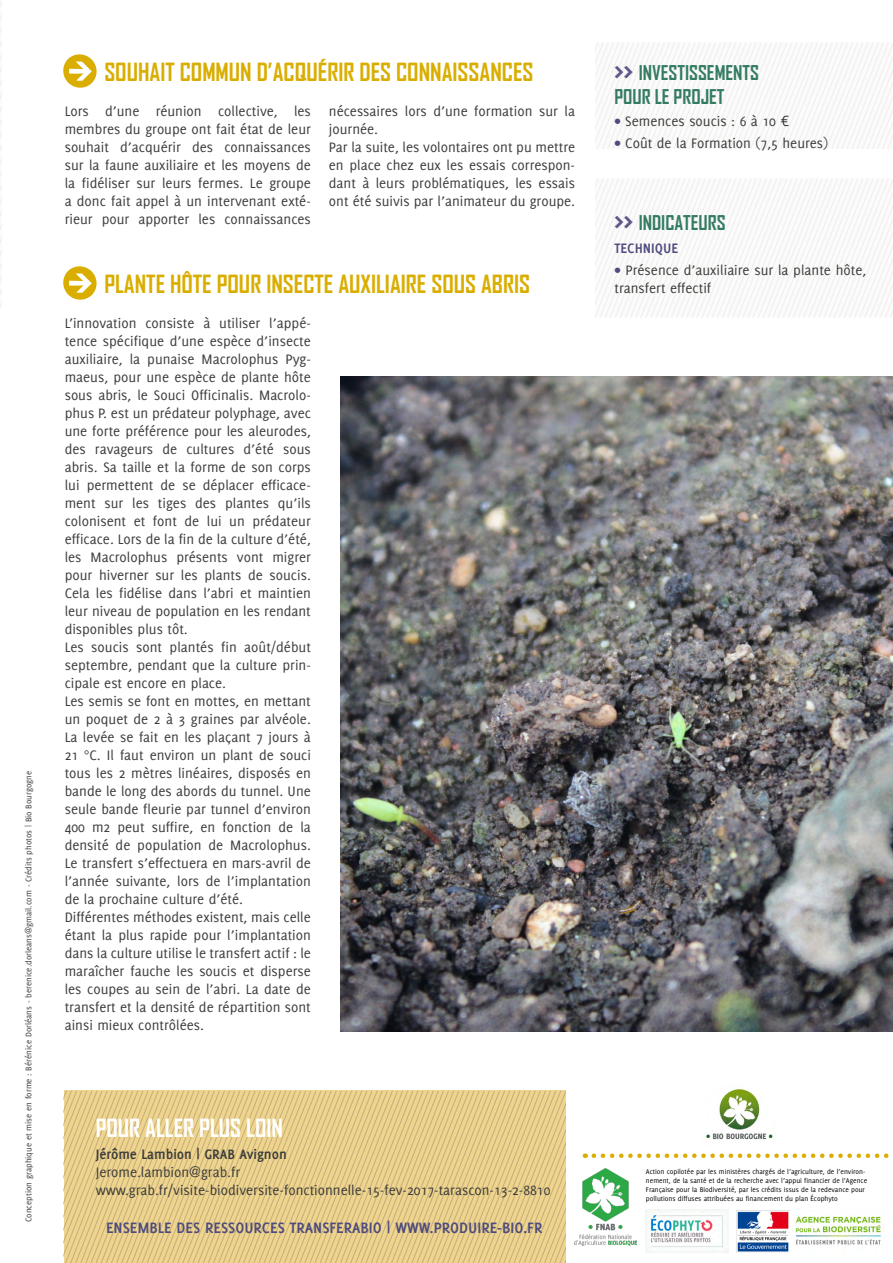
<style>
.page{position:relative;width:893px;height:1263px;background:#fff}
.page>*{position:absolute;margin:0;border:0;box-sizing:border-box;transform-origin:0 0}
.t1{font:700 24px "Agency FB";color:#d9ae00}
.t2{font:700 24px "Agency FB";color:#fff}
.t3{font:700 19.5px/23.4px "Agency FB";color:#337c62}
.t4{font:700 16.5px "Delicious";color:#4e4b7f}
.t5{font:15px/18px "Delicious";color:#3c3c3b}
.t6{font:700 15px "Delicious";color:#3c3c3b}
.t7{font:700 15px "Delicious";color:#4e4b7f}
.t8{font:9px "Delicious";color:#3c3c3b}
.t9{font:7.5px/9px "Delicious";color:#000}
.s1{font-family:"Delicious";font-size:31.5px;color:#5c598a}
.s2{font-weight:700;color:#4e4b7f}
.s3{font-family:"actor"}
</style>
<div class="page">
<svg style="left:0;top:4px;width:1px;height:304px"></svg>
<svg style="left:63px;top:54px;width:34px;height:34px"></svg>
<svg style="left:63px;top:266px;width:34px;height:34px"></svg>
<svg style="left:595px;top:43px;width:298px;height:106px"></svg>
<svg style="left:595px;top:179px;width:298px;height:138px"></svg>
<svg style="left:64px;top:1091px;width:502px;height:172px;background:#e4cb88"></svg>
<img style="left:340px;top:376px;width:553px;height:655px">
<img style="left:646px;top:1209px;width:82px;height:44px">
<img style="left:737px;top:1210px;width:52px;height:42px">
<img style="left:795px;top:1216px;width:87px;height:29px">
<svg style="left:594px;top:1153px;width:295px;height:5px"></svg>
<img style="left:574px;top:1168px;width:63px;height:78px">
<img style="left:706px;top:1089px;width:67px;height:51px">
<p class="t8" style="left:23px;top:1222px;width:453px;rotate:-90deg">Conception graphique et mise en forme : Bérénice Dorléans - berenice.dorleans@gmail.com - Crédits photos | Bio Bourgogne</p>
<h1 class="t1" style="left:104px;top:57px;width:431px">SOUHAIT COMMUN D’ACQUÉRIR DES CONNAISSANCES</h1>
<p class="t5" style="left:65px;top:102px;width:248px;text-align:justify">Lors d’une réunion collective, les membres du groupe ont fait état de leur souhait d’acquérir des connaissances sur la faune auxiliaire et les moyens de la fidéliser sur leurs fermes. Le groupe a donc fait appel à un intervenant exté&shy;rieur pour apporter les connaissances</p>
<p class="t5" style="left:329px;top:102px;width:248px">nécessaires lors d’une formation sur la journée.<br>Par la suite, les volontaires ont pu mettre en place chez eux les essais correspon&shy;dant à leurs problématiques, les essais ont été suivis par l’animateur du groupe.</p>
<h1 class="t1" style="left:104px;top:269px;width:427px">PLANTE HÔTE POUR INSECTE AUXILIAIRE SOUS ABRIS</h1>
<p class="t5" style="left:65px;top:313px;width:248px">L’innovation consiste à utiliser l’appé&shy;tence spécifique d’une espèce d’insecte auxiliaire, la punaise Macrolophus Pyg&shy;maeus, pour une espèce de plante hôte sous abris, le Souci Officinalis. Macrolo&shy;phus P. est un prédateur polyphage, avec une forte préférence pour les aleurodes, des ravageurs de cultures d’été sous abris. Sa taille et la forme de son corps lui permettent de se déplacer efficace&shy;ment sur les tiges des plantes qu’ils colonisent et font de lui un prédateur efficace. Lors de la fin de la culture d’été, les Macrolophus présents vont migrer pour hiverner sur les plants de soucis.<br>Cela les fidélise dans l’abri et maintien leur niveau de population en les rendant disponibles plus tôt.<br>Les soucis sont plantés fin août/début septembre, pendant que la culture prin&shy;cipale est encore en place.<br>Les semis se font en mottes, en mettant un poquet de 2 à 3 graines par alvéole.<br>La levée se fait en les plaçant 7 jours à 21 °C. Il faut environ un plant de souci tous les 2 mètres linéaires, disposés en bande le long des abords du tunnel. Une seule bande fleurie par tunnel d’environ 400 m2 peut suffire, en fonction de la densité de population de Macrolophus.<br>Le transfert s’effectuera en mars-avril de l’année suivante, lors de l’implantation de la prochaine culture d’été.<br>Différentes méthodes existent, mais celle étant la plus rapide pour l’implantation dans la culture utilise le transfert actif : le maraîcher fauche les soucis et disperse les coupes au sein de l’abri. La date de transfert et la densité de répartition sont ainsi mieux contrôlées.</p>
<h1 class="t2" style="left:96px;top:1113px;width:189px">POUR ALLER PLUS LOIN</h1>
<p class="t6" style="left:96px;top:1146px;width:193px">Jérôme Lambion | GRAB Avignon</p>
<p class="t5" style="left:96px;top:1163px;width:456px">Jerome.lambion@grab.fr www.grab.fr/visite-biodiversite-fonctionnelle-15-fev-2017-tarascon-13-2-8810</p>
<p class="t4" style="left:106px;top:1218px;width:438px">ENSEMBLE DES RESSOURCES TRANSFERABIO | WWW.PRODUIRE-BIO.FR</p>
<h2 class="t3" style="left:614px;top:61px;width:146px"><span class="s1">&gt;&gt;</span> INVESTISSEMENTS<br>POUR LE PROJET</h2>
<p class="t5" style="left:614px;top:112px;width:177px"><span class="s2">•</span> Semences soucis : 6 à 10 <span class="s3">€</span></p>
<p class="t5" style="left:614px;top:134px;width:215px"><span class="s2">•</span> Coût de la Formation (7,5 heures)</p>
<h2 class="t3" style="left:614px;top:211px;width:113px"><span class="s1">&gt;&gt;</span> INDICATEURS</h2>
<p class="t7" style="left:614px;top:239px;width:65px">TECHNIQUE</p>
<p class="t5" style="left:614px;top:261px;width:253px"><span class="s2">•</span> Présence d’auxiliaire sur la plante hôte, transfert effectif</p>
<p class="t9" style="left:646px;top:1167px;width:223px">Action copilotée par les ministères chargés de l’agriculture, de l’environ&shy;nement, de la santé et de la recherche avec l’appui financier de l’Agence Française pour la Biodiversité, par les crédits issus de la redevance pour pollutions diffuses attribuées au financement du plan Écophyto</p>
</div>
